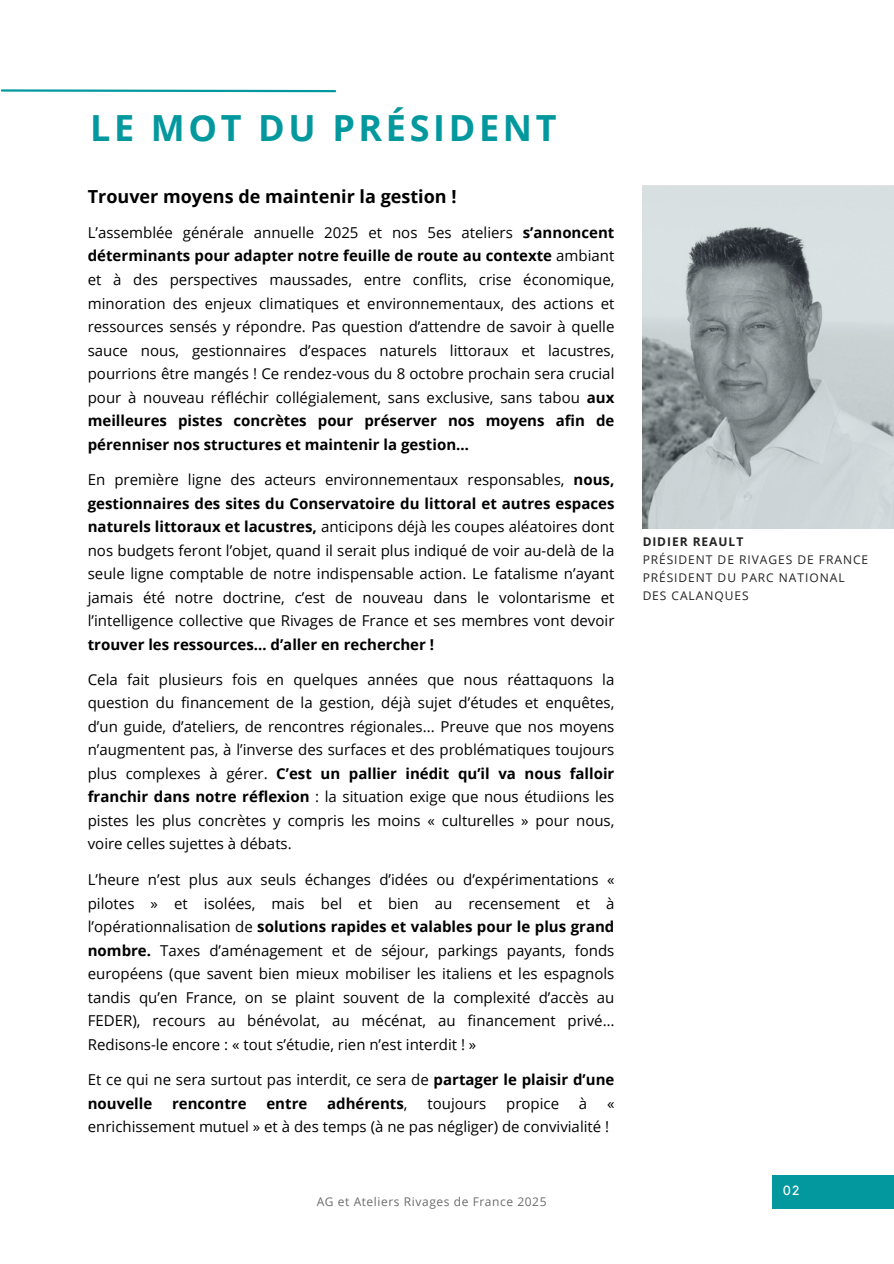
<style>
.page{position:relative;width:894px;height:1264px;background:#fff}
.page>*{position:absolute;margin:0;border:0;box-sizing:border-box;transform-origin:0 0}
.t1{font:700 36px "Open Sans";letter-spacing:.1em;color:#03989e}
.t2{font:700 18px "Open Sans";color:#000}
.t3{font:15px/23.5px "Open Sans";color:#000;text-align:justify}
.t4{font:700 15px "Open Sans";color:#000}
.t5{font:13.2px "Kollektif";color:#fff}
.t6{font:12px/18px "Open Sans";letter-spacing:.08em;color:#222}
.t7{font:12px "Open Sans";letter-spacing:.045em;color:#6b6b6b}
.t8{font:700 12px "Open Sans";letter-spacing:.08em;color:#222}
.s1{font-weight:700}
.s2{font-weight:400}
</style>
<div class="page">
<div style="left:771px;top:1175px;width:122px;height:33px;background:#03989e"></div>
<svg style="left:1px;top:89px;width:336px;height:4px"></svg>
<svg style="left:642px;top:186px;width:251px;height:342px;background:#b0b7ba"></svg>
<h1 class="t1" style="left:90px;top:103px;width:468px">LE MOT DU PRÉSIDENT</h1>
<p class="t2" style="left:88px;top:184px;width:370px">Trouver moyens de maintenir la gestion !</p>
<p class="t3" style="left:88px;top:220px;width:528px">L’assemblée générale annuelle 2025 et nos 5es ateliers <span class="s1">s’annoncent déterminants pour adapter notre feuille de route au contexte</span> ambiant et à des perspectives maussades, entre conflits, crise économique, minoration des enjeux climatiques et environnementaux, des actions et ressources sensés y répondre. Pas question d’attendre de savoir à quelle sauce nous, gestionnaires d’espaces naturels littoraux et lacustres, pourrions être mangés ! Ce rendez-vous du 8 octobre prochain sera crucial pour à nouveau réfléchir collégialement, sans exclusive, sans tabou <span class="s1">aux meilleures pistes concrètes pour préserver nos moyens afin de pérenniser nos structures et maintenir la gestion…</span></p>
<p class="t3" style="left:88px;top:467px;width:528px">En première ligne des acteurs environnementaux responsables, <span class="s1">nous, gestionnaires des sites du Conservatoire du littoral et autres espaces naturels littoraux et lacustres,</span> anticipons déjà les coupes aléatoires dont nos budgets feront l’objet, quand il serait plus indiqué de voir au-delà de la seule ligne comptable de notre indispensable action. Le fatalisme n’ayant jamais été notre doctrine, c’est de nouveau dans le volontarisme et l’intelligence collective que Rivages de France et ses membres vont devoir</p>
<p class="t4" style="left:88px;top:633px;width:348px">trouver les ressources… d’aller en rechercher !</p>
<p class="t3" style="left:88px;top:667px;width:528px">Cela fait plusieurs fois en quelques années que nous réattaquons la question du financement de la gestion, déjà sujet d’études et enquêtes, d’un guide, d’ateliers, de rencontres régionales... Preuve que nos moyens n’augmentent pas, à l’inverse des surfaces et des problématiques toujours plus complexes à gérer. <span class="s1">C’est un pallier inédit qu’il va nous falloir franchir dans notre réflexion</span> : la situation exige que nous étudiions les pistes les plus concrètes y compris les moins « culturelles » pour nous, voire celles sujettes à débats.</p>
<p class="t3" style="left:88px;top:867px;width:528px">L’heure n’est plus aux seuls échanges d’idées ou d’expérimentations « pilotes » et isolées, mais bel et bien au recensement et à l’opérationnalisation de <span class="s1">solutions rapides et valables pour le plus grand nombre.</span> Taxes d’aménagement et de séjour, parkings payants, fonds européens (que savent bien mieux mobiliser les italiens et les espagnols tandis qu’en France, on se plaint souvent de la complexité d’accès au FEDER), recours au bénévolat, au mécénat, au financement privé… Redisons-le encore : « tout s’étudie, rien n’est interdit ! »</p>
<p class="t3" style="left:88px;top:1067px;width:528px">Et ce qui ne sera surtout pas interdit, ce sera de <span class="s1">partager le plaisir d’une nouvelle</span></p>
<p class="t4" style="left:172px;top:1092px;width:76px">rencontre</p>
<p class="t4" style="left:266px;top:1092px;width:42px">entre</p>
<p class="t4" style="left:327px;top:1092px;width:82px">adhérents<span class="s2">,</span></p>
<p class="t3" style="left:427px;top:1091px;width:60px">toujours</p>
<p class="t3" style="left:506px;top:1091px;width:54px">propice</p>
<p class="t3" style="left:578px;top:1091px;width:10px">à</p>
<p class="t3" style="left:88px;top:1091px;width:528px;text-indent:519px">« enrichissement mutuel » et à des temps (à ne pas négliger) de convivialité !</p>
<p class="t7" style="left:316px;top:1193px;width:231px">AG et Ateliers Rivages de France 2025</p>
<p class="t8" style="left:642px;top:533px;width:102px">DIDIER REAULT</p>
<p class="t6" style="left:642px;top:550px;width:227px">PRÉSIDENT DE RIVAGES DE FRANCE<br>PRÉSIDENT DU PARC NATIONAL<br>DES CALANQUES</p>
<p class="t5" style="left:782px;top:1184px;width:18px">02</p>
</div>
